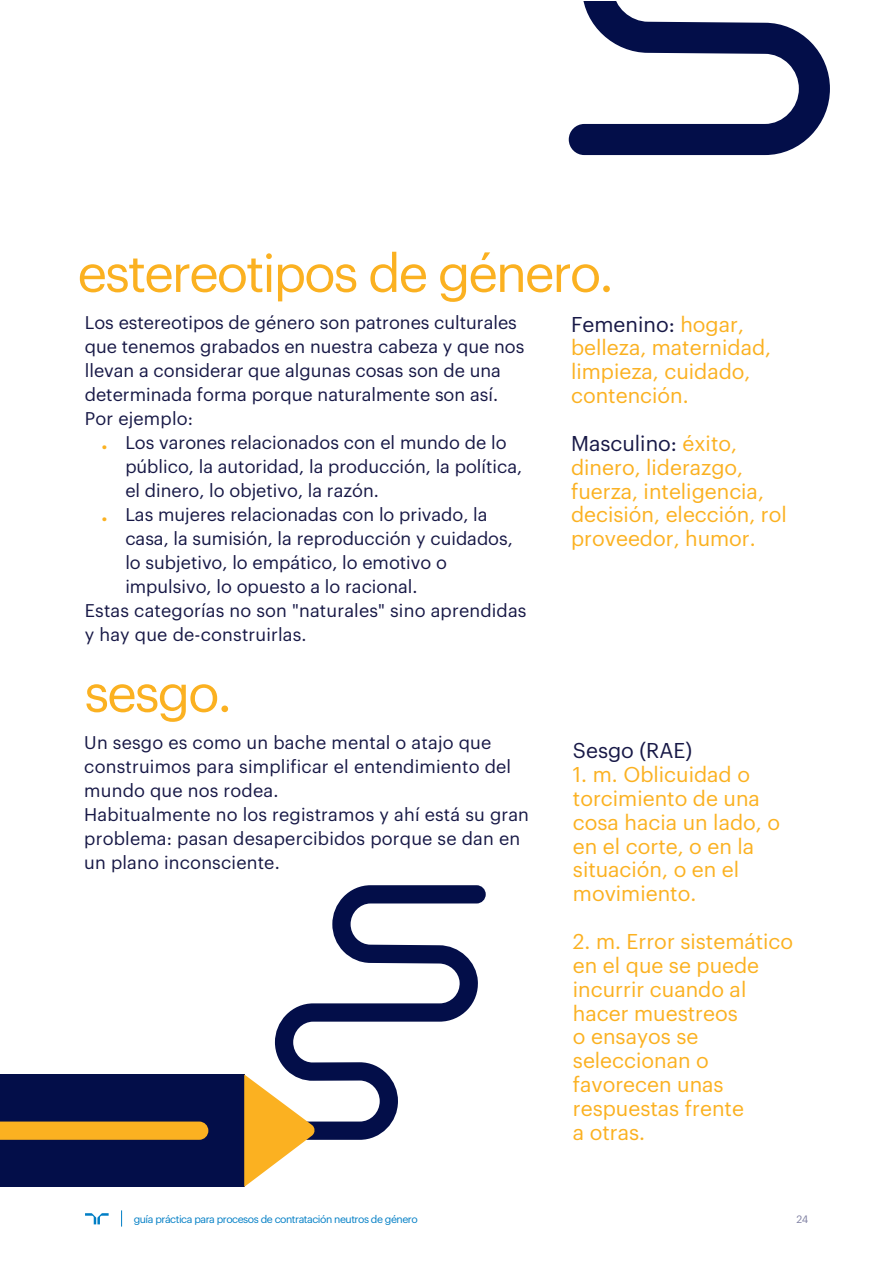
<style>
.page{position:relative;width:893px;height:1263px;background:#fff}
.page>*{position:absolute;margin:0;border:0;box-sizing:border-box;transform-origin:0 0}
.t1{font:52.05px "Graphik";letter-spacing:-.04em;color:#fbb121}
.t2{font:21px/23.9px "Graphik";color:#fbb121}
.t3{font:21px "Graphik";color:#171846}
.t4{font:18px/24px "Graphik";color:#171846}
.t5{font:10.5px "Graphik";letter-spacing:-.045em;color:#007ec5}
.t6{font:10.5px "Graphik";color:#7d7ea1}
.s1{font-weight:900;color:#fbb121}
.s2{color:#171846}
</style>
<div class="page">
<div style="left:0;top:1074px;width:244px;height:113px;background:#030e49"></div>
<svg style="left:0;top:1121px;width:208px;height:19px;background:#efa922"></svg>
<svg style="left:274px;top:885px;width:212px;height:255px"></svg>
<svg style="left:244px;top:1074px;width:71px;height:113px"></svg>
<svg style="left:569px;top:1px;width:261px;height:154px"></svg>
<svg style="left:85px;top:1213px;width:24px;height:11px"></svg>
<svg style="left:121px;top:1210px;width:1px;height:16px"></svg>
<h1 class="t1" style="left:77px;top:234px;width:538px">estereotipos de género.</h1>
<p class="t4" style="left:85px;top:309px;width:441px">Los estereotipos de género son patrones culturales que tenemos grabados en nuestra cabeza y que nos llevan a considerar que algunas cosas son de una determinada forma porque naturalmente son así.<br>Por ejemplo:</p>
<p class="t4" style="left:102px;top:429px;width:406px"><span class="s1">.</span> Los varones relacionados con el mundo de lo</p>
<p class="t4" style="left:125px;top:453px;width:398px">público, la autoridad, la producción, la política,</p>
<p class="t4" style="left:125px;top:477px;width:255px">el dinero, lo objetivo, la razón.</p>
<p class="t4" style="left:102px;top:501px;width:387px"><span class="s1">.</span> Las mujeres relacionadas con lo privado, la</p>
<p class="t4" style="left:125px;top:525px;width:389px">casa, la sumisión, la reproducción y cuidados,</p>
<p class="t4" style="left:125px;top:549px;width:323px">lo subjetivo, lo empático, lo emotivo o</p>
<p class="t4" style="left:125px;top:573px;width:294px">impulsivo, lo opuesto a lo racional.</p>
<p class="t4" style="left:85px;top:597px;width:443px">Estas categorías no son "naturales" sino aprendidas</p>
<p class="t4" style="left:85px;top:621px;width:223px">y hay que de-construirlas.</p>
<h1 class="t1" style="left:84px;top:654px;width:149px">sesgo.</h1>
<p class="t2" style="left:571px;top:310px;width:201px"><span class="s2">Femenino:</span> hogar, belleza, maternidad, limpieza, cuidado, contención.</p>
<p class="t2" style="left:571px;top:430px;width:217px"><span class="s2">Masculino:</span> éxito, dinero, liderazgo, fuerza, inteligencia, decisión, elección, rol proveedor, humor.</p>
<p class="t4" style="left:84px;top:729px;width:446px">Un sesgo es como un bache mental o atajo que construimos para simplificar el entendimiento del mundo que nos rodea.<br>Habitualmente no los registramos y ahí está su gran problema: pasan desapercibidos porque se dan en un plano inconsciente.</p>
<p class="t3" style="left:573px;top:735px;width:121px">Sesgo (RAE)</p>
<p class="t2" style="left:573px;top:761px;width:209px">1. m. Oblicuidad o torcimiento de una cosa hacia un lado, o en el corte, o en la situación, o en el movimiento.</p>
<p class="t2" style="left:573px;top:927px;width:222px">2. m. Error sistemático en el que se puede incurrir cuando al hacer muestreos<br>o ensayos se seleccionan o favorecen unas respuestas frente<br>a otras.</p>
<p class="t5" style="left:134px;top:1212px;width:286px">guía práctica para procesos de contratación neutros de género</p>
<p class="t6" style="left:796px;top:1212px;width:13px">24</p>
</div>
